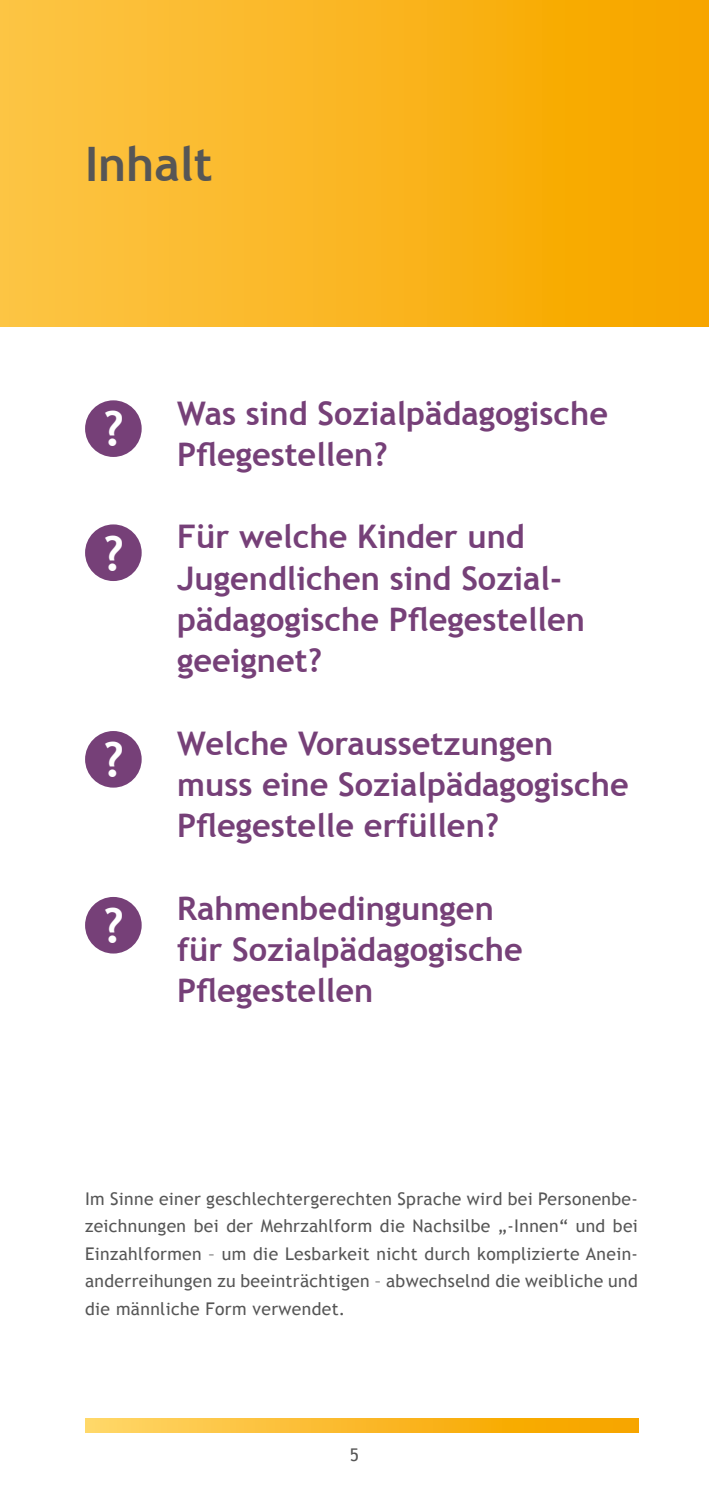
<style>
.page{position:relative;width:709px;height:1489px;background:#fff}
.page>*{position:absolute;margin:0;border:0;box-sizing:border-box;transform-origin:0 0}
.t1{font:700 48.25px "Trebuchet MS";color:#fff}
.t2{font:700 47.5px "Trebuchet MS";color:#565656}
.t3{font:700 32.5px/41.2px "Trebuchet MS";color:#764078}
.t4{font:17.5px/27.5px "Trebuchet MS";letter-spacing:.02em;color:#565656;text-align:justify}
</style>
<div class="page">
<svg style="left:85px;top:1418px;width:553px;height:14px;background:#faba2a"></svg>
<div style="left:0;top:0;width:709px;height:327px;background:linear-gradient(to right,#fdc547,#f7a500)"></div>
<div style="left:85px;top:400px;width:57px;height:57px;background:#764078;border-radius:50%"></div>
<div style="left:85px;top:524px;width:57px;height:57px;background:#764078;border-radius:50%"></div>
<div style="left:85px;top:731px;width:57px;height:56px;background:#764078;border-radius:50%"></div>
<div style="left:85px;top:896px;width:57px;height:57px;background:#764078;border-radius:50%"></div>
<h2 class="t2" style="left:85px;top:134px;width:129px">Inhalt</h2>
<h1 class="t1" style="left:103px;top:399px;width:23px">?</h1>
<h1 class="t1" style="left:103px;top:523px;width:23px">?</h1>
<h1 class="t1" style="left:103px;top:729px;width:23px">?</h1>
<h1 class="t1" style="left:103px;top:895px;width:23px">?</h1>
<h3 class="t3" style="left:177px;top:392px;width:432px">Was sind Sozialpädagogische -Pflegestellen?</h3>
<h3 class="t3" style="left:177px;top:516px;width:409px">Für welche Kinder und<br>Jugendlichen sind Sozial&shy;pädagogische Pflegestellen geeignet?</h3>
<h3 class="t3" style="left:177px;top:722px;width:453px">Welche Voraussetzungen muss eine Sozialpädagogische<br>Pflegestelle -erfüllen?</h3>
<h3 class="t3" style="left:177px;top:887px;width:347px">Rahmenbedingungen für Sozialpädagogische<br>Pflegestellen</h3>
<p class="t4" style="left:85px;top:1184px;width:554px">I m Sinne einer geschlechtergerechten Sprache wird bei Personenbe&shy;zeichnungen bei der Mehrzahlform die Nachsilbe „-I nnen“ und bei Einzahlformen – um die Lesbarkeit nicht durch komplizierte Anein&shy;anderreihungen zu beeinträchtigen – abwechselnd die weibliche und die männliche Form verwendet.</p>
<p class="t4" style="left:350px;top:1440px;width:11px">5</p>
</div>
